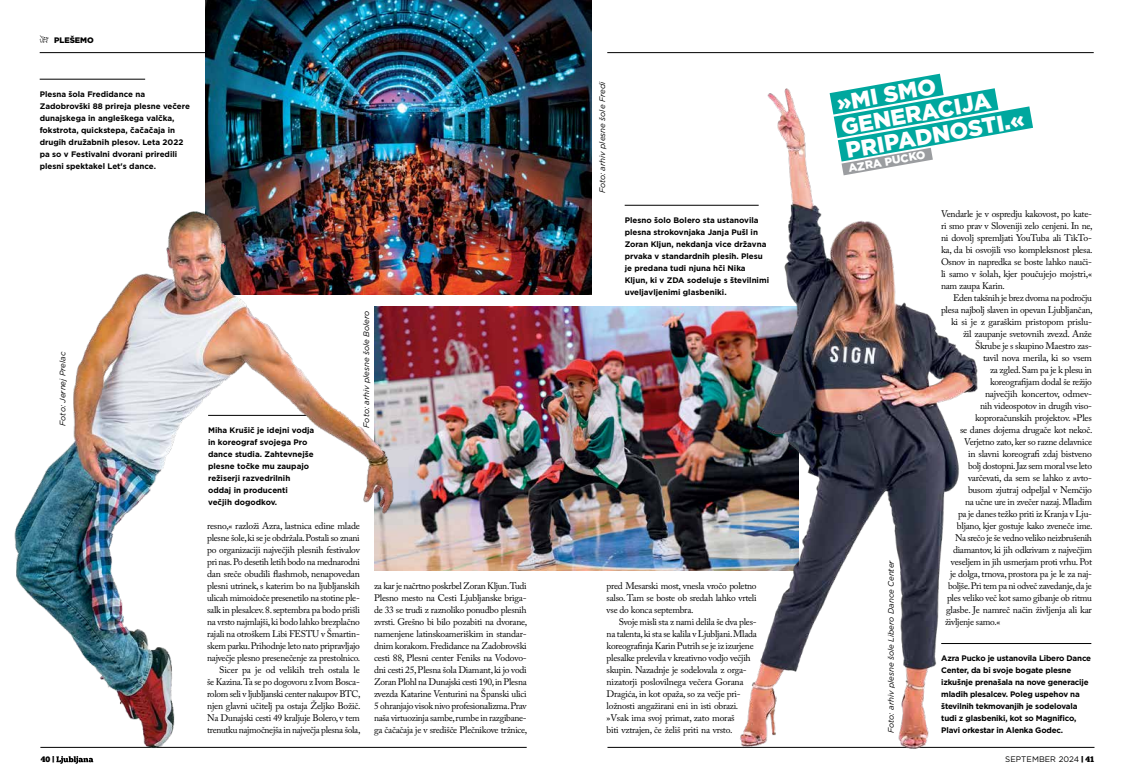
<style>
.page{position:relative;width:1134px;height:780px;background:#fff}
.page>*{position:absolute;margin:0;border:0;box-sizing:border-box;transform-origin:0 0}
.t1{font:900 22.5px/24px "Gotham";color:#fff}
.t2{font:900 11.3px "Gotham";color:#fff}
.t3{font:9.5px/12px "Adobe Caslon Pro";letter-spacing:-.025em;color:#000;text-align:justify}
.t4{font:700 8px/12px "Gotham";color:#000}
.t5{font:700 8px/12px "Gotham";letter-spacing:-.02em;color:#000}
.t6{font:italic 8px "Gotham";color:#000}
.t7{font:8px "Gotham";letter-spacing:.01em;color:#000}
.t8{font:900 8px "Gotham";color:#000}
.t9{font:8px "Chunk Five Ex";color:#000}
.s1{font-family:"Chunk Five Ex"}
</style>
<div class="page">
<hr style="left:40px;top:52px;width:487px;height:1px;background:#000">
<hr style="left:607px;top:52px;width:487px;height:1px;background:#000">
<hr style="left:40px;top:747px;width:487px;height:1px;background:#000">
<hr style="left:607px;top:747px;width:487px;height:1px;background:#000">
<svg style="left:40px;top:35px;width:9px;height:8px"></svg>
<img style="left:206px;top:0;width:385px;height:295px">
<img style="left:420px;top:307px;width:195px;height:263px">
<img style="left:615px;top:88px;width:465px;height:661px">
<hr style="left:625px;top:205px;width:134px;height:1px;background:#000">
<hr style="left:941px;top:643px;width:150px;height:1px;background:#000">
<hr style="left:40px;top:79px;width:105px;height:1px;background:#000">
<svg style="left:830px;top:74px;width:203px;height:101px"></svg>
<img style="left:14px;top:194px;width:406px;height:570px">
<p class="t8" style="left:54px;top:35px;width:41px">PLEŠEMO</p>
<p class="t4" style="left:40px;top:88px;width:152px">Plesna šola Fredidance na Zadobrovški 88 prireja plesne večere dunajskega in angleškega valčka, fokstrota, quickstepa, čačačaja in drugih družabnih plesov. Leta 2022 pa so v Festivalni dvorani priredili plesni spektakel Let's dance.</p>
<p class="t6" style="left:58px;top:425px;width:75px;rotate:-90deg">Foto: Jernej Prelac</p>
<p class="t4" style="left:208px;top:424px;width:108px">Miha Krušič je idejni vodja in koreograf svojega Pro dance studia. Zahtevnejše plesne točke mu zaupajo režiserji razvedrilnih oddaj in producenti<br>večjih dogodkov.</p>
<p class="t6" style="left:361px;top:427px;width:118px;rotate:-90deg">Foto: arhiv plesne šole Bolero</p>
<p class="t3" style="left:207px;top:519px;width:155px;text-align:right">resno,« razloži Azra, lastnica edine mlade plesne šole, ki se je obdržala. Postali so znani po organizaciji največjih plesnih festivalov pri nas. Po desetih letih bodo na mednarodni dan sreče obudili flashmob, nenapovedan plesni utrinek, s katerim bo na ljubljanskih ulicah mimoidoče presenetilo na stotine ple&shy;salk in plesalcev. 8. septembra pa bodo prišli na vrsto najmlajši, ki bodo lahko brezplačno rajali na otroškem Libi FESTU v Šmartin&shy;skem parku. Prihodnje leto nato pripravljajo največje plesno presenečenje za prestolnico.<br>Sicer pa je od velikih treh ostala le<br>še Kazina.Ta se po dogovoru z Ivom Bosca&shy;rolom seli v ljubljanski center nakupov BTC, njen glavni učitelj pa ostaja Željko Božič.<br>Na Dunajski cesti 49 kraljuje Bolero, v tem trenutku najmočnejša in največja plesna šola,</p>
<p class="t3" style="left:374px;top:579px;width:155px">za kar je načrtno poskrbel Zoran Kljun.Tudi Plesno mesto na Cesti Ljubljanske briga&shy;de 33 se trudi z raznoliko ponudbo plesnih zvrsti. Grešno bi bilo pozabiti na dvorane, namenjene latinskoameriškim in standar&shy;dnim korakom. Fredidance na Zadobrovški cesti 88, Plesni center Feniks na Vodovo&shy;dni cesti 25, Plesna šola Diamant, ki jo vodi Zoran Plohl na Dunajski cesti 190, in Plesna zvezda Katarine Venturini na Španski ulici 5 ohranjajo visok nivo profesionalizma. Prav naša virtuozinja sambe, rumbe in razgibane&shy;ga čačačaja je v središče Plečnikove tržnice,</p>
<p class="t6" style="left:597px;top:193px;width:113px;rotate:-90deg">Foto: arhiv plesne šole Fredi</p>
<p class="t4" style="left:625px;top:214px;width:146px">Plesno šolo Bolero sta ustanovila plesna strokovnjaka Janja Pušl in Zoran Kljun, nekdanja vice državna prvaka v standardnih plesih. Plesu je predana tudi njuna hči Nika Kljun, ki v ZDA sodeluje s številnimi uveljavljenimi glasbeniki.</p>
<p class="t3" style="left:607px;top:579px;width:152px">pred Mesarski most, vnesla vročo poletno salso. Tam se boste ob sredah lahko vrteli vse do konca septembra.</p>
<p class="t3" style="left:607px;top:615px;width:152px;text-align:left;text-indent:12px">Svoje misli sta z nami delila še dva ples&shy;na talenta, ki sta se kalila v Ljubljani. Mlada koreografinja Karin Putrih se je iz izurjene plesalke prelevila v kreativno vodjo večjih skupin. Nazadnje je sodelovala z orga&shy;nizatorji poslovilnega večera Gorana Dragića, in kot opaža, so za večje pri&shy;ložnosti angažirani eni in isti obrazi. »Vsak ima svoj primat, zato moraš<br>biti vztrajen, če želiš priti na vrsto.</p>
<h1 class="t1" style="left:835px;top:91px;width:183px;rotate:-10deg">»MI SMO<br>GENERACIJA<br>PRIPADNOSTI.«</h1>
<p class="t2" style="left:847px;top:160px;width:80px;rotate:-10deg">AZRA PUCKO</p>
<p class="t6" style="left:886px;top:733px;width:174px;rotate:-90deg">Foto: arhiv plesne šole Libero Dance Center</p>
<p class="t3" style="left:941px;top:207px;width:153px">Vendarle je v ospredju kakovost, po kate&shy;ri smo prav v Sloveniji zelo cenjeni. In ne, ni dovolj spremljati YouTuba ali TikTo&shy;ka, da bi osvojili vso kompleksnost plesa.<br>Osnov in napredka se boste lahko nauči&shy;li samo v šolah, kjer poučujejo mojstri,« nam zaupa Karin.</p>
<p class="t3" style="left:953px;top:291px;width:140px">Eden takšnih je brez dvoma na področju</p>
<p class="t3" style="left:941px;top:303px;width:153px">plesa najbolj slaven in opevan Ljubljančan,</p>
<p class="t3" style="left:951px;top:315px;width:142px">ki si je z garaškim pristopom prislu-</p>
<p class="t3" style="left:963px;top:327px;width:131px">žil zaupanje svetovnih zvezd. Anže</p>
<p class="t3" style="left:975px;top:339px;width:119px">Škrube je s skupino Maestro zas-</p>
<p class="t3" style="left:983px;top:351px;width:111px">tavil nova merila, ki so vsem</p>
<p class="t3" style="left:990px;top:363px;width:104px">za zgled. Sam pa je k plesu in</p>
<p class="t3" style="left:990px;top:375px;width:104px">koreografijam dodal še režijo</p>
<p class="t3" style="left:985px;top:387px;width:108px">največjih koncertov, odmev-</p>
<p class="t3" style="left:980px;top:399px;width:114px">nih videospotov in drugih viso-</p>
<p class="t3" style="left:975px;top:411px;width:118px">koproračunskih projektov. »Ples</p>
<p class="t3" style="left:960px;top:423px;width:134px">se danes dojema drugače kot nekoč.</p>
<p class="t3" style="left:964px;top:435px;width:130px">Verjetno zato, ker so razne delavnice</p>
<p class="t3" style="left:968px;top:447px;width:125px">in slavni koreografi zdaj bistveno</p>
<p class="t3" style="left:968px;top:459px;width:126px">bolj dostopni. Jaz sem moral vse leto</p>
<p class="t3" style="left:968px;top:471px;width:125px">varčevati, da sem se lahko z avto-</p>
<p class="t3" style="left:968px;top:483px;width:126px">busom zjutraj odpeljal v Nemčijo</p>
<p class="t3" style="left:965px;top:495px;width:129px">na učne ure in zvečer nazaj. Mladim</p>
<p class="t3" style="left:958px;top:507px;width:135px">pa je danes težko priti iz Kranja v Lju-</p>
<p class="t3" style="left:957px;top:519px;width:137px">bljano, kjer gostuje kako zveneče ime.</p>
<p class="t3" style="left:955px;top:531px;width:139px">Na srečo je še vedno veliko neizbrušenih</p>
<p class="t3" style="left:953px;top:543px;width:141px">diamantov, ki jih odkrivam z največjim</p>
<p class="t3" style="left:951px;top:555px;width:143px">veseljem in jih usmerjam proti vrhu. Pot</p>
<p class="t3" style="left:950px;top:567px;width:143px">je dolga, trnova, prostora pa je le za naj-</p>
<p class="t3" style="left:948px;top:579px;width:145px">boljše. Pri tem pa ni odveč zavedanje, da je</p>
<p class="t3" style="left:947px;top:591px;width:147px">ples veliko več kot samo gibanje ob ritmu</p>
<p class="t3" style="left:946px;top:603px;width:147px">glasbe. Je namreč način življenja ali kar</p>
<p class="t3" style="left:945px;top:615px;width:57px">življenje samo.«</p>
<p class="t5" style="left:941px;top:652px;width:151px">Azra Pucko je ustanovila Libero Dance Center, da bi svoje bogate plesne izkušnje prenašala na nove generacije mladih plesalcev. Poleg uspehov na številnih tekmovanjih je sodelovala tudi z glasbeniki, kot so Magnifico, Plavi orkestar in Alenka Godec.</p>
<p class="t9" style="left:41px;top:753px;width:15px">40 |</p>
<p class="t7" style="left:1005px;top:753px;width:90px">SEPTEMBER 2024 <span class="s1">| 41</span></p>
</div>
